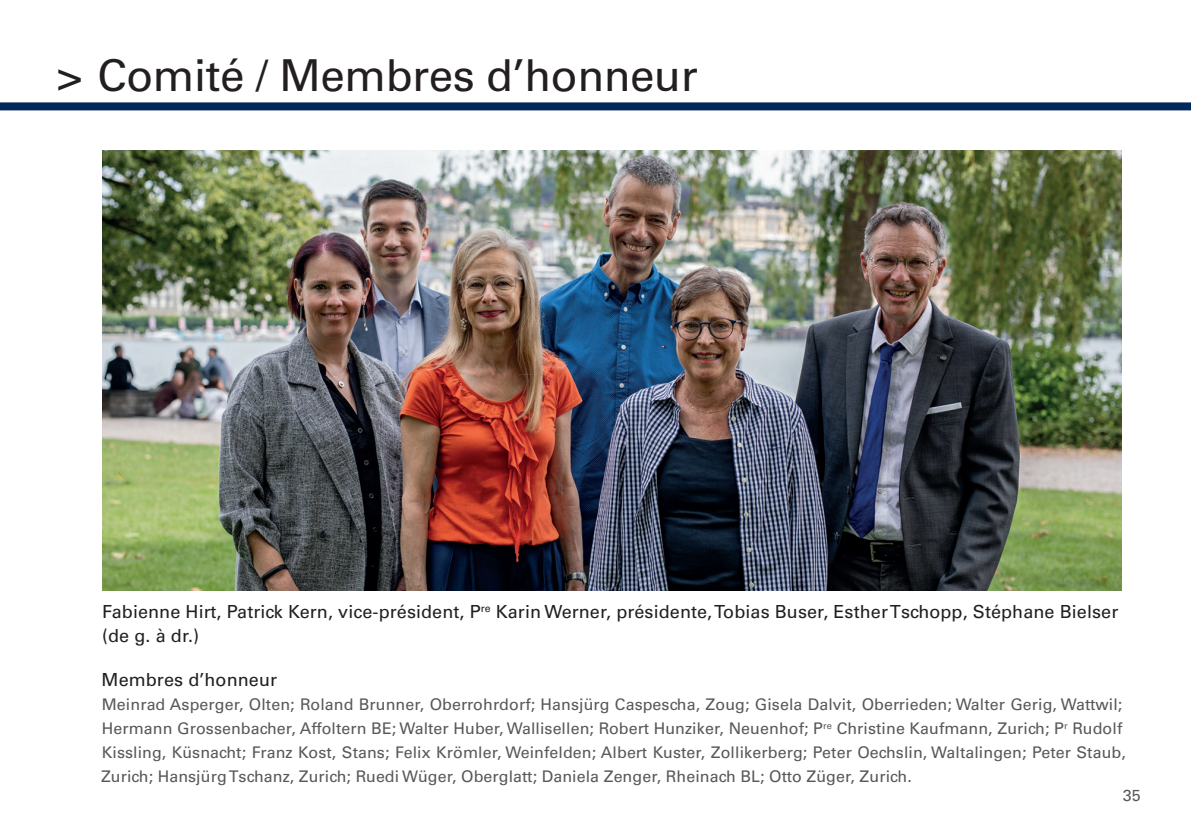
<style>
.page{position:relative;width:1191px;height:840px;background:#fff}
.page>*{position:absolute;margin:0;border:0;box-sizing:border-box;transform-origin:0 0}
.t1{font:44px "Univers LT Std";letter-spacing:-.01em;color:#231f20}
.t2{font:18px/24.4px "Univers LT Std";letter-spacing:.005em;color:#231f20}
.t3{font:16px/24px "Univers LT Std";letter-spacing:.005em;color:#57585a}
</style>
<div class="page">
<div style="left:0;top:102px;width:1191px;height:8px;background:#00285b"></div>
<img style="left:102px;top:150px;width:1019px;height:440px">
<h1 class="t1" style="left:57px;top:49px;width:642px">&gt; Comité / Membres d’honneur</h1>
<p class="t2" style="left:102px;top:598px;width:1017px">Fabienne Hirt, Patrick Kern, vice-président, P<sup>re</sup> Karin Werner, présidente, Tobias Buser, Esther Tschopp, Stéphane Bielser (de g. à dr.)</p>
<p class="t2" style="left:102px;top:667px;width:177px">Membres d’honneur</p>
<p class="t3" style="left:101px;top:691px;width:1026px">Meinrad Asperger, Olten; Roland Brunner, Oberrohrdorf; Hansjürg Caspescha, Zoug; Gisela Dalvit, Oberrieden; Walter Gerig, Wattwil; Hermann Grossenbacher, Affoltern BE; Walter Huber, Wallisellen; Robert Hunziker, Neuenhof; P<sup>re</sup> Christine Kaufmann, Zurich; P<sup>r</sup> Rudolf Kissling, Küsnacht; Franz Kost, Stans; Felix Krömler, Weinfelden; Albert Kuster, Zollikerberg; Peter Oechslin, Waltalingen; Peter Staub, Zurich; Hansjürg Tschanz, Zurich; Ruedi Wüger, Oberglatt; Daniela Zenger, Rheinach BL; Otto Züger, Zurich.</p>
<p class="t3" style="left:1123px;top:782px;width:19px">35</p>
</div>
